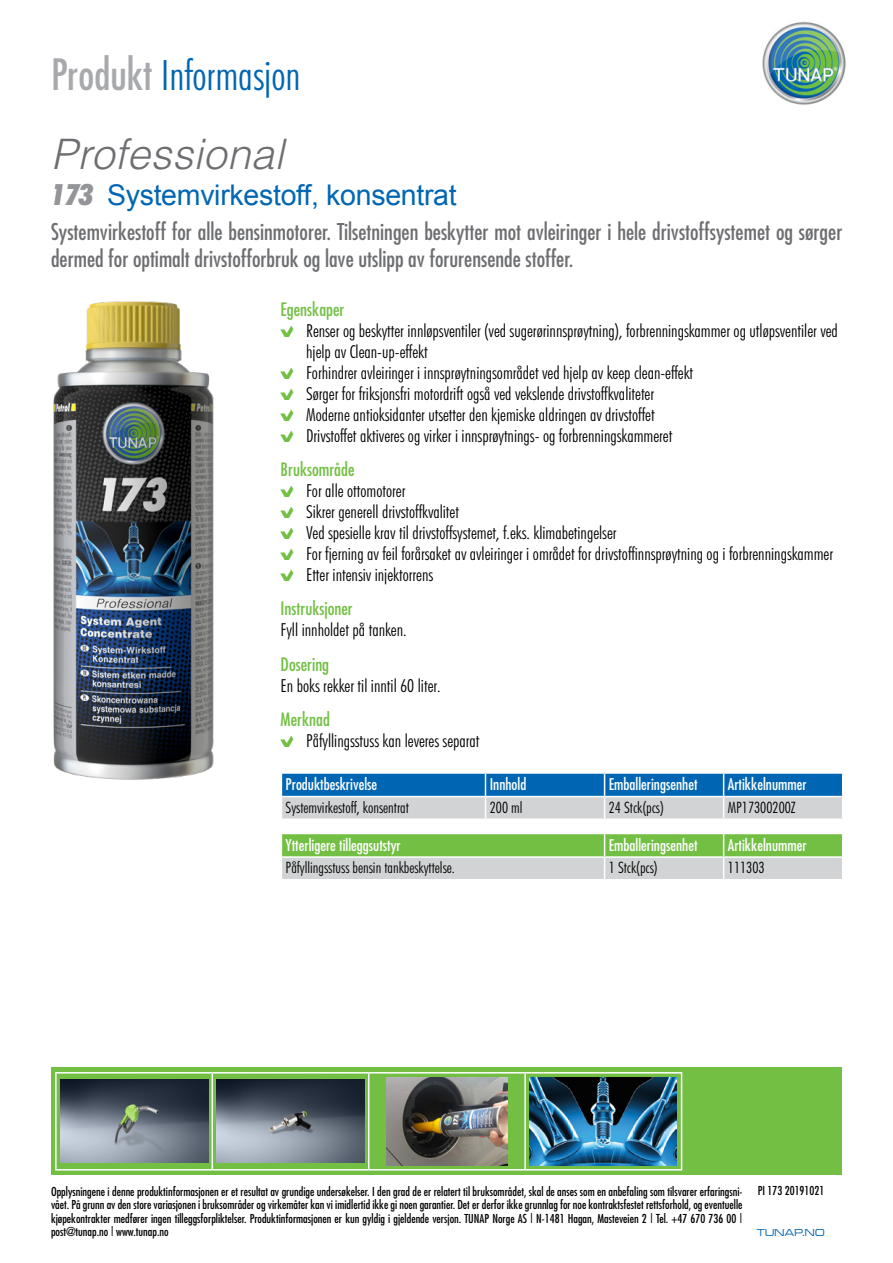
<style>
.page{position:relative;width:893px;height:1263px;background:#fff}
.page>*{position:absolute;margin:0;border:0;box-sizing:border-box;transform-origin:0 0}
.t1{font:300 condensed 42px "Futura BT";color:#0066b3}
.t2{font:italic 300 42px "Helvetica";letter-spacing:.01em;color:#6d6e71}
.t3{font:28.5px "Arial";letter-spacing:-.01em;color:#0066b3}
.t4{font:condensed 22.5px/27px "Futura";color:#6d6e71}
.t5{font:300 condensed 18px/21px "Futura BT";color:#000}
.t6{font:condensed 18px "Futura";color:#72bf44}
.t7{font:condensed 15.75px "Futura";color:#fff}
.t8{font:300 condensed 15.75px "Futura BT";color:#000}
.t9{font:condensed 12px/13.5px "Futura";color:#000;text-align:justify}
.t10{font:10.5px "Microgramma D Medi Exte";letter-spacing:.035em;color:#0066b3}
.s1{font-family:"Futura";font-weight:400;color:#a7a9ac}
.s2{font-family:"Futura BT";font-weight:900;font-style:italic;font-stretch:condensed;font-size:29.25px;color:#939598}
.s3{font-family:"Wuerth Num";font-weight:400;font-stretch:normal;color:#72bf44}
</style>
<div class="page">
<img style="left:762px;top:21px;width:84px;height:84px">
<div style="left:51px;top:1068px;width:790px;height:107px;background:#72bf44"></div>
<hr style="left:55px;top:1072px;width:157px;height:1px;background:#fff">
<hr style="left:55px;top:1073px;width:2px;height:96px;background:#fff">
<hr style="left:55px;top:1169px;width:157px;height:1px;background:#fff">
<hr style="left:212px;top:1072px;width:157px;height:1px;background:#fff">
<hr style="left:212px;top:1073px;width:1px;height:96px;background:#fff">
<hr style="left:212px;top:1169px;width:157px;height:1px;background:#fff">
<hr style="left:369px;top:1072px;width:156px;height:1px;background:#fff">
<hr style="left:368px;top:1073px;width:1px;height:96px;background:#fff">
<hr style="left:369px;top:1169px;width:156px;height:1px;background:#fff">
<hr style="left:525px;top:1072px;width:157px;height:1px;background:#fff">
<hr style="left:524px;top:1073px;width:2px;height:96px;background:#fff">
<hr style="left:681px;top:1073px;width:1px;height:96px;background:#fff">
<hr style="left:525px;top:1169px;width:157px;height:1px;background:#fff">
<img style="left:60px;top:1080px;width:148px;height:83px">
<img style="left:217px;top:1080px;width:147px;height:83px">
<img style="left:386px;top:1077px;width:122px;height:88px">
<img style="left:530px;top:1077px;width:147px;height:88px">
<img style="left:53px;top:301px;width:161px;height:479px">
<svg style="left:281px;top:773px;width:562px;height:46px;background:#70a2c7"></svg>
<hr style="left:724px;top:818px;width:119px;height:2px;background:#fff">
<svg style="left:281px;top:833px;width:562px;height:46px;background:#a6cc92"></svg>
<h1 class="t1" style="left:51px;top:49px;width:251px"><span class="s1">Produkt</span> Informasjon</h1>
<h1 class="t2" style="left:51px;top:128px;width:234px">Professional</h1>
<h2 class="t3" style="left:51px;top:175px;width:407px"><span class="s2">173</span> Systemvirkestoff, konsentrat</h2>
<p class="t4" style="left:51px;top:218px;width:793px">Systemvirkestoff for alle bensinmotorer. Tilsetningen beskytter mot avleiringer i hele drivstoffsystemet og sørger dermed for optimalt drivstofforbruk og lave utslipp av forurensende stoffer.</p>
<p class="t6" style="left:281px;top:298px;width:65px">Egenskaper</p>
<p class="t5" style="left:281px;top:320px;width:559px"><span class="s3">B</span> Renser og beskytter innløpsventiler (ved sugerørinnsprøytning), forbrenningskammer og utløpsventiler ved</p>
<p class="t5" style="left:306px;top:341px;width:123px">hjelp av Clean-up-effekt</p>
<p class="t5" style="left:281px;top:362px;width:414px"><span class="s3">B</span> Forhindrer avleiringer i innsprøytningsområdet ved hjelp av keep clean-effekt</p>
<p class="t5" style="left:281px;top:383px;width:375px"><span class="s3">B</span> Sørger for friksjonsfri motordrift også ved vekslende drivstoffkvaliteter</p>
<p class="t5" style="left:281px;top:404px;width:375px"><span class="s3">B</span> Moderne antioksidanter utsetter den kjemiske aldringen av drivstoffet</p>
<p class="t5" style="left:281px;top:425px;width:393px"><span class="s3">B</span> Drivstoffet aktiveres og virker i innsprøytnings- og forbrenningskammeret</p>
<p class="t6" style="left:281px;top:458px;width:75px">Bruksområde</p>
<p class="t5" style="left:281px;top:480px;width:554px"><span class="s3">B</span> For alle ottomotorer<br><span class="s3">B</span> Sikrer generell drivstoffkvalitet<br><span class="s3">B</span> Ved spesielle krav til drivstoffsystemet, f.eks. klimabetingelser<br><span class="s3">B</span> For fjerning av feil forårsaket av avleiringer i området for drivstoffinnsprøytning og i forbrenningskammer <span class="s3">B</span> Etter intensiv injektorrens</p>
<p class="t6" style="left:281px;top:597px;width:74px">Instruksjoner</p>
<p class="t5" style="left:281px;top:619px;width:128px">Fyll innholdet på tanken.</p>
<p class="t6" style="left:281px;top:652px;width:50px">Dosering</p>
<p class="t5" style="left:281px;top:674px;width:162px">En boks rekker til inntil 60 liter.</p>
<p class="t6" style="left:281px;top:708px;width:51px">Merknad</p>
<p class="t5" style="left:281px;top:730px;width:200px"><span class="s3">B</span> Påfyllingsstuss kan leveres separat</p>
<p class="t7" style="left:286px;top:774px;width:93px">Produktbeskrivelse</p>
<p class="t7" style="left:490px;top:774px;width:38px">Innhold</p>
<p class="t7" style="left:609px;top:774px;width:90px">Emballeringsenhet</p>
<p class="t7" style="left:728px;top:774px;width:80px">Artikkelnummer</p>
<p class="t8" style="left:286px;top:798px;width:125px">Systemvirkestoff, konsentrat</p>
<p class="t8" style="left:490px;top:798px;width:34px">200 ml</p>
<p class="t8" style="left:609px;top:798px;width:57px">24 Stck(pcs)</p>
<p class="t8" style="left:728px;top:798px;width:69px">MP17300200Z</p>
<p class="t7" style="left:286px;top:835px;width:117px">Ytterligere tilleggsutstyr</p>
<p class="t7" style="left:609px;top:835px;width:90px">Emballeringsenhet</p>
<p class="t7" style="left:728px;top:835px;width:80px">Artikkelnummer</p>
<p class="t8" style="left:286px;top:858px;width:171px">Påfyllingsstuss bensin tankbeskyttelse.</p>
<p class="t8" style="left:609px;top:858px;width:50px">1 Stck(pcs)</p>
<p class="t8" style="left:728px;top:858px;width:38px">111303</p>
<p class="t9" style="left:51px;top:1184px;width:693px">Opplysningene i denne produktinformasjonen er et resultat av grundige undersøkelser. I den grad de er relatert til bruksområdet, skal de anses som en anbefaling som tilsvarer erfaringsni&shy;vået. På grunn av den store variasjonen i bruksområder og virkemåter kan vi imidlertid ikke gi noen garantier. Det er derfor ikke grunnlag for noe kontraktsfestet rettsforhold, og eventuelle kjøpekontrakter medfører ingen tilleggsforpliktelser. Produktinformasjonen er kun gyldig i gjeldende versjon. TUNAP Norge AS | N-1481 Hagan, Masteveien 2 | Tel. +47 670 736 00 | post@tunap.no | www.tunap.no</p>
<p class="t9" style="left:758px;top:1183px;width:68px">PI 173 20191021</p>
<p class="t10" style="left:757px;top:1226px;width:69px">TUNAP.NO</p>
</div>
